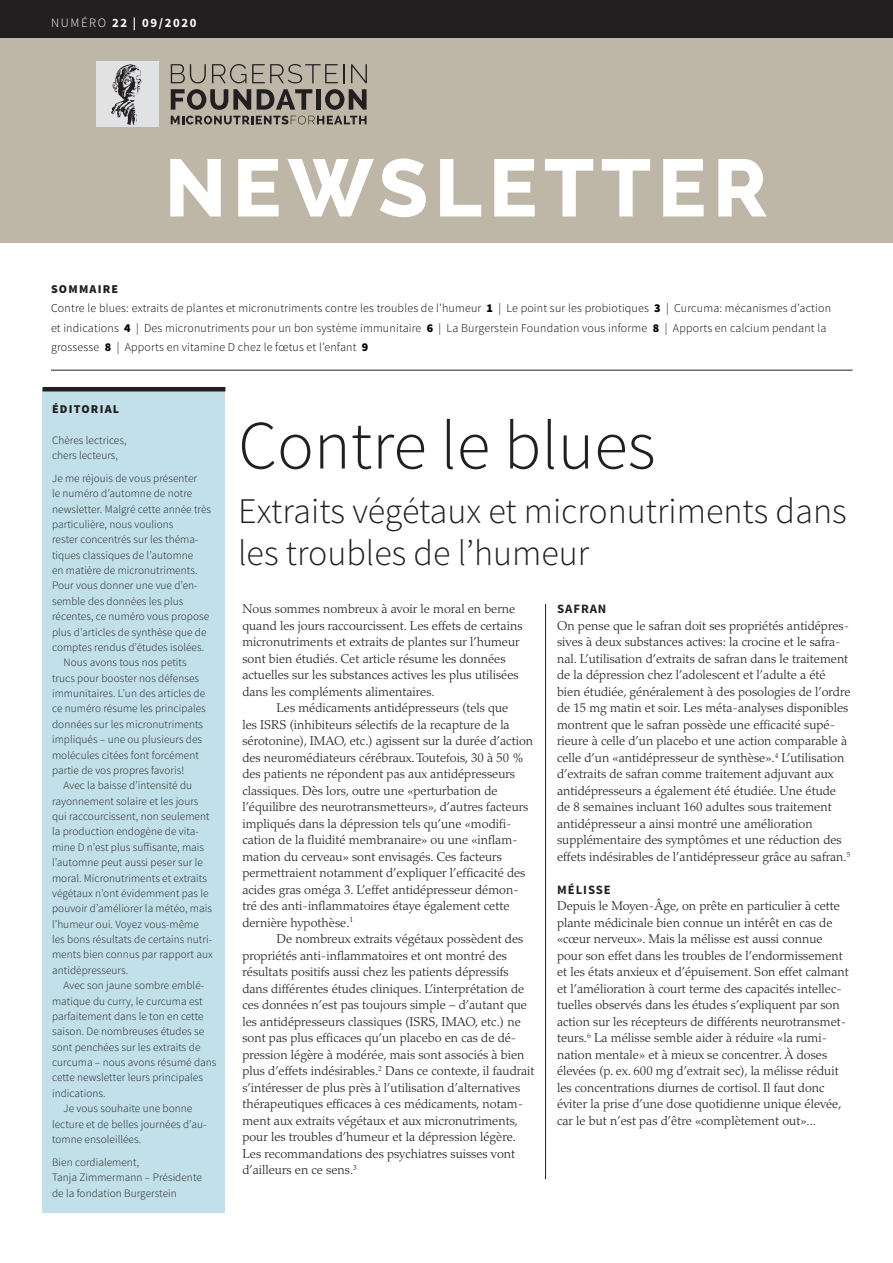
<style>
.page{position:relative;width:893px;height:1263px;background:#fff}
.page>*{position:absolute;margin:0;border:0;box-sizing:border-box;transform-origin:0 0}
.t1{font:800 81px "Raleway";letter-spacing:.08em;color:#fff}
.t2{font:300 69px "Source Sans Pro";color:#231f20}
.t3{font:300 36px/42px "Source Sans Pro";color:#231f20}
.t4{font:300 12.75px/16.5px "Palatino";color:#231f20}
.t5{font:700 12.75px "Source Sans Pro";letter-spacing:.125em;color:#fff}
.t6{font:700 12.75px "Source Sans Pro";letter-spacing:.075em;color:#231f20}
.t7{font:300 12px "Source Sans Pro";letter-spacing:.015em;color:#000002}
.t8{font:900 12px "Source Sans Pro";letter-spacing:.1em;color:#231f20}
.t9{font:300 11.25px/15.5px "Source Sans Pro";letter-spacing:.005em;color:#231f20}
.s1{font-weight:300}
.s2{font-weight:900}
</style>
<div class="page">
<div style="left:0;top:0;width:893px;height:38px;background:#231f20"></div>
<div style="left:0;top:38px;width:893px;height:204px;background:#beb7a8"></div>
<div style="left:43px;top:389px;width:182px;height:823px;background:#c1e0e9"></div>
<hr style="left:51px;top:370px;width:802px;height:1px;background:#231f20">
<hr style="left:43px;top:387px;width:182px;height:4px;background:#231f20">
<hr style="left:545px;top:604px;width:1px;height:575px;background:#231f20">
<div style="left:97px;top:62px;width:62px;height:65px;background:#e1e2e4"></div>
<svg style="left:171px;top:116px;width:196px;height:8px"></svg>
<svg style="left:171px;top:89px;width:80px;height:21px"></svg>
<svg style="left:257px;top:89px;width:55px;height:21px"></svg>
<div style="left:316px;top:89px;width:5px;height:21px;background:#231f20"></div>
<svg style="left:325px;top:89px;width:42px;height:21px"></svg>
<svg style="left:111px;top:64px;width:30px;height:61px"></svg>
<svg style="left:171px;top:64px;width:35px;height:19px"></svg>
<svg style="left:212px;top:64px;width:34px;height:19px"></svg>
<svg style="left:252px;top:64px;width:93px;height:19px"></svg>
<svg style="left:351px;top:64px;width:16px;height:19px"></svg>
<p class="t5" style="left:51px;top:14px;width:147px"><span class="s1">NUMÉRO</span> 22 | 09/2020</p>
<h1 class="t1" style="left:165px;top:142px;width:605px">NEWSLETTER</h1>
<h2 class="t8" style="left:51px;top:281px;width:69px">SOMMAIRE</h2>
<p class="t7" style="left:51px;top:301px;width:782px">Contre le blues: extraits de plantes et micronutriments contre les troubles de l’humeur <span class="s2">1</span> | Le point sur les probiotiques <span class="s2">3</span> | Curcuma: mécanismes d’action</p>
<p class="t7" style="left:51px;top:321px;width:777px">et indications <span class="s2">4</span> | Des micronutriments pour un bon système immunitaire <span class="s2">6</span> | La Burgerstein Foundation vous informe <span class="s2">8</span> | Apports en calcium pendant la</p>
<p class="t7" style="left:51px;top:340px;width:319px">grossesse <span class="s2">8</span> | Apports en vitamine D chez le fœtus et l’enfant <span class="s2">9</span></p>
<h2 class="t8" style="left:52px;top:401px;width:69px">ÉDITORIAL</h2>
<p class="t9" style="left:52px;top:432px;width:76px">Chères lectrices, chers lecteurs,</p>
<p class="t9" style="left:52px;top:470px;width:161px">Je me réjouis de vous présenter<br>le numéro d’automne de notre newsletter. Malgré cette année très particulière, nous voulions<br>rester concentrés sur les théma&shy;tiques classiques de l’automne<br>en matière de micronutriments.<br>Pour vous donner une vue d’en&shy;semble des données les plus récentes, ce numéro vous propose plus d’articles de synthèse que de comptes rendus d’études isolées.</p>
<p class="t9" style="left:52px;top:655px;width:155px;text-indent:11px">Nous avons tous nos petits trucs pour booster nos défenses immunitaires. L’un des articles de ce numéro résume les principales données sur les micronutriments impliqués – une ou plusieurs des molécules citées font forcément partie de vos propres favoris!</p>
<p class="t9" style="left:52px;top:778px;width:162px;text-indent:11px">Avec la baisse d’intensité du rayonnement solaire et les jours qui raccourcissent, non seulement la production endogène de vita&shy;mine D n’est plus suffisante, mais l’automne peut aussi peser sur le moral. Micronutriments et extraits végétaux n’ont évidemment pas le pouvoir d’améliorer la météo, mais l’humeur oui. Voyez vous-même les bons résultats de certains nutri&shy;ments bien connus par rapport aux antidépresseurs.</p>
<p class="t9" style="left:52px;top:978px;width:166px;text-indent:11px">Avec son jaune sombre emblé&shy;matique du curry, le curcuma est parfaitement dans le ton en cette saison. De nombreuses études se sont penchées sur les extraits de curcuma – nous avons résumé dans cette newsletter leurs principales indications.</p>
<p class="t9" style="left:52px;top:1101px;width:155px;text-indent:11px">Je vous souhaite une bonne lecture et de belles journées d’au&shy;tomne ensoleillées.</p>
<p class="t9" style="left:52px;top:1154px;width:151px">Bien cordialement,<br>Tanja Zimmermann – Présidente de la fondation Burgerstein</p>
<h2 class="t2" style="left:238px;top:404px;width:419px">Contre le blues</h2>
<h2 class="t3" style="left:238px;top:490px;width:610px">Extraits végétaux et micronutriments dans les troubles de l’humeur</h2>
<p class="t4" style="left:242px;top:601px;width:282px">Nous sommes nombreux à avoir le moral en berne quand les jours raccourcissent. Les effets de certains micronutriments et extraits de plantes sur l’humeur sont bien étudiés. Cet article résume les données actuelles sur les substances actives les plus utilisées dans les compléments alimentaires.</p>
<p class="t4" style="left:242px;top:700px;width:292px;text-indent:34px">Les médicaments antidépresseurs (tels que<br>les ISRS (inhibiteurs sélectifs de la recapture de la sérotonine), IMAO, etc.) agissent sur la durée d’action des neuromédiateurs cérébraux. Toutefois, 30 à 50 % des patients ne répondent pas aux antidépresseurs classiques. Dès lors, outre une «perturbation de l’équilibre des neurotransmetteurs», d’autres facteurs impliqués dans la dépression tels qu’une «modifi&shy;cation de la fluidité membranaire» ou une «inflam&shy;mation du cerveau» sont envisagés. Ces facteurs permettraient notamment d’expliquer l’efficacité des acides gras oméga 3. L’effet antidépresseur démon&shy;tré des anti-inflammatoires étaye également cette dernière hypothèse.<sup>1</sup></p>
<p class="t4" style="left:242px;top:931px;width:294px;text-indent:34px">De nombreux extraits végétaux possèdent des propriétés anti-inflammatoires et ont montré des résultats positifs aussi chez les patients dépressifs dans différentes études cliniques. L’interprétation de ces données n’est pas toujours simple – d’autant que les antidépresseurs classiques (ISRS, IMAO, etc.) ne sont pas plus efficaces qu’un placebo en cas de dé&shy;pression légère à modérée, mais sont associés à bien plus d’effets indésirables.<sup>2</sup> Dans ce contexte, il faudrait s’intéresser de plus près à l’utilisation d’alternatives thérapeutiques efficaces à ces médicaments, notam&shy;ment aux extraits végétaux et aux micronutriments, pour les troubles d’humeur et la dépression légère.<br>Les recommandations des psychiatres suisses vont d’ailleurs en ce sens.<sup>3</sup></p>
<h3 class="t6" style="left:557px;top:601px;width:51px">SAFRAN</h3>
<p class="t4" style="left:557px;top:617px;width:295px">On pense que le safran doit ses propriétés antidépres&shy;sives à deux substances actives: la crocine et le safra&shy;nal. L’utilisation d’extraits de safran dans le traitement de la dépression chez l’adolescent et l’adulte a été bien étudiée, généralement à des posologies de l’ordre de 15 mg matin et soir. Les méta-analyses disponibles montrent que le safran possède une efficacité supé&shy;rieure à celle d’un placebo et une action comparable à celle d’un «antidépresseur de synthèse».<sup>4</sup> L’utilisation d’extraits de safran comme traitement adjuvant aux antidépresseurs a également été étudiée. Une étude de 8 semaines incluant 160 adultes sous traitement antidépresseur a ainsi montré une amélioration supplémentaire des symptômes et une réduction des effets indésirables de l’antidépresseur grâce au safran.<sup>5</sup></p>
<h3 class="t6" style="left:557px;top:881px;width:55px">MÉLISSE</h3>
<p class="t4" style="left:557px;top:898px;width:293px">Depuis le Moyen-Âge, on prête en particulier à cette plante médicinale bien connue un intérêt en cas de «cœur nerveux». Mais la mélisse est aussi connue pour son effet dans les troubles de l’endormissement et les états anxieux et d’épuisement. Son effet calmant et l’amélioration à court terme des capacités intellec&shy;tuelles observés dans les études s’expliquent par son action sur les récepteurs de différents neurotransmet&shy;teurs.<sup>6</sup> La mélisse semble aider à réduire «la rumi&shy;nation mentale» et à mieux se concentrer. À doses élevées (p. ex. 600 mg d’extrait sec), la mélisse réduit les concentrations diurnes de cortisol. Il faut donc éviter la prise d’une dose quotidienne unique élevée, car le but n’est pas d’être «complètement out»...</p>
</div>
